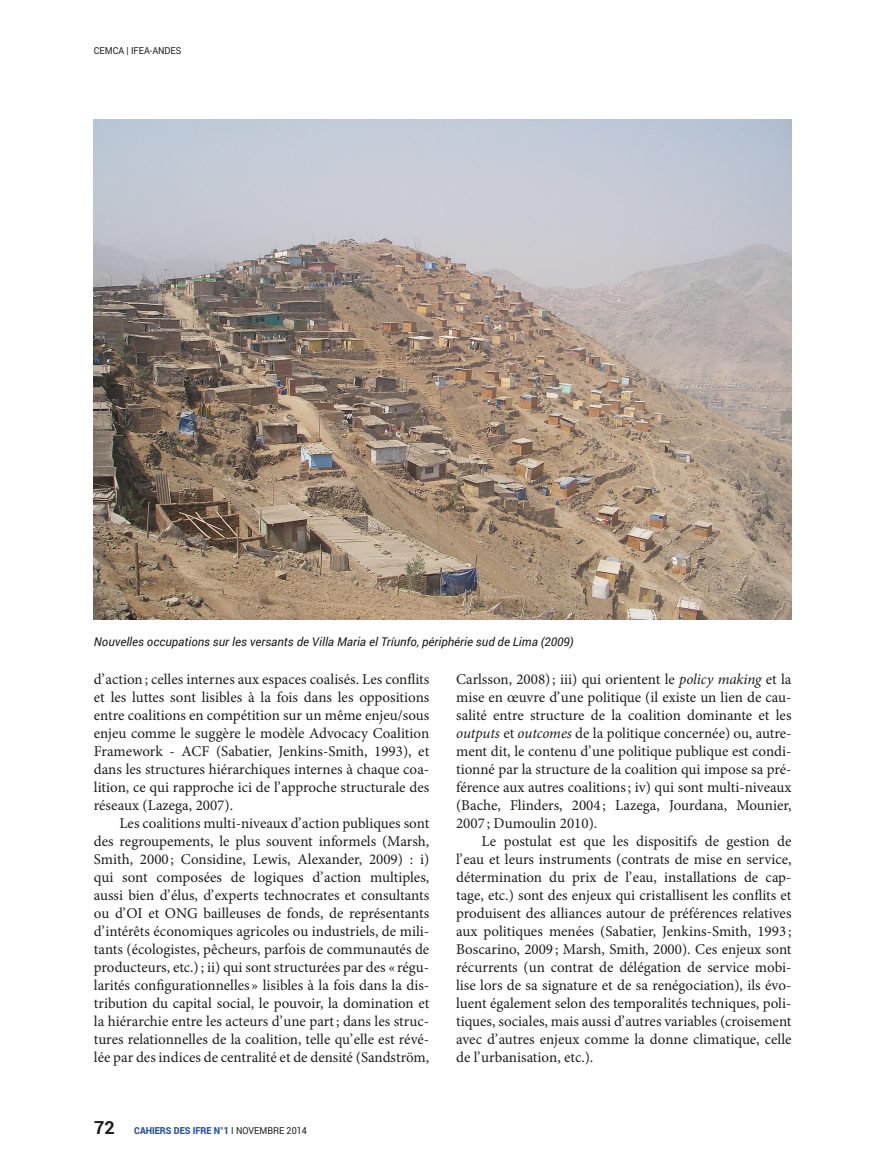
<style>
.page{position:relative;width:872px;height:1170px;background:#fff}
.page>*{position:absolute;margin:0;border:0;box-sizing:border-box;transform-origin:0 0}
.Texte_principal{font:15px/18px "Minion Pro";color:#1d1d1b;text-align:justify}
.legendes{font:italic 12px "Roboto";color:#1d1d1b}
.t1{font:900 9.6px "Roboto";color:#2855a3;scale:.93 1}
.t2{font:9.6px "Roboto";color:#1d1d1b;scale:.93 1}
.s1{font-weight:700;font-size:18px;color:#1d1d1b}
.s2{font-weight:400;color:#1d1d1b}
.s3{font-style:italic}
</style>
<div class="page">
<img style="left:94px;top:119px;width:697px;height:500px">
<p class="t2" style="left:94px;top:44px;width:76px">CEMCA | IFEA-ANDES</p>
<p class="legendes" style="left:94px;top:633px;width:481px">Nouvelles occupations sur les versants de Villa Maria el Tríunfo, périphérie sud de Lima (2009)</p>
<p class="Texte_principal" style="left:94px;top:670px;width:337px">d’action; celles internes aux espaces coalisés. Les conflits et les luttes sont lisibles à la fois dans les oppositions entre coalitions en compétition sur un même enjeu/sous enjeu comme le suggère le modèle Advocacy Coalition Framework - ACF (Sabatier, Jenkins-Smith, 1993), et dans les structures hiérarchiques internes à chaque coa&shy;lition, ce qui rapproche ici de l’approche structurale des réseaux (Lazega, 2007).</p>
<p class="Texte_principal" style="left:94px;top:814px;width:337px;text-indent:26px">Les coalitions multi-niveaux d’action publiques sont des regroupements, le plus souvent informels (Marsh, Smith, 2000 ; Considine, Lewis, Alexander, 2009) : i) qui sont composées de logiques d’action multiples, aussi bien d’élus, d’experts technocrates et consultants ou d’OI et ONG bailleuses de fonds, de représentants d’intérêts économiques agricoles ou industriels, de mili&shy;tants (écologistes, pêcheurs, parfois de communautés de producteurs, etc.); ii) qui sont structurées par des « régu&shy;larités configurationnelles » lisibles à la fois dans la dis&shy;tribution du capital social, le pouvoir, la domination et la hiérarchie entre les acteurs d’une part; dans les struc&shy;tures relationnelles de la coalition, telle qu’elle est révé&shy;lée par des indices de centralité et de densité (Sandström,</p>
<p class="t1" style="left:94px;top:1123px;width:230px"><span class="s1">72</span> CAHIERS DES IFRE N°1 <span class="s2">I NOVEMBRE 2014</span></p>
<p class="Texte_principal" style="left:456px;top:670px;width:337px">Carlsson, 2008); iii) qui orientent le <span class="s3">policy making</span> et la mise en œuvre d’une politique (il existe un lien de cau&shy;salité entre structure de la coalition dominante et les <span class="s3">outputs</span> et <span class="s3">outcomes</span> de la politique concernée) ou, autre&shy;ment dit, le contenu d’une politique publique est condi&shy;tionné par la structure de la coalition qui impose sa pré&shy;férence aux autres coalitions; iv) qui sont multi-niveaux (Bache, Flinders, 2004 ; Lazega, Jourdana, Mounier, 2007 ; Dumoulin 2010).</p>
<p class="Texte_principal" style="left:456px;top:832px;width:337px;text-indent:26px">Le postulat est que les dispositifs de gestion de l’eau et leurs instruments (contrats de mise en service, détermination du prix de l’eau, installations de cap&shy;tage, etc.) sont des enjeux qui cristallisent les conflits et produisent des alliances autour de préférences relatives aux politiques menées (Sabatier, Jenkins-Smith, 1993 ; Boscarino, 2009 ; Marsh, Smith, 2000). Ces enjeux sont récurrents (un contrat de délégation de service mobi&shy;lise lors de sa signature et de sa renégociation), ils évo&shy;luent également selon des temporalités techniques, poli&shy;tiques, sociales, mais aussi d’autres variables (croisement avec d’autres enjeux comme la donne climatique, celle de l’urbanisation, etc.).</p>
</div>
